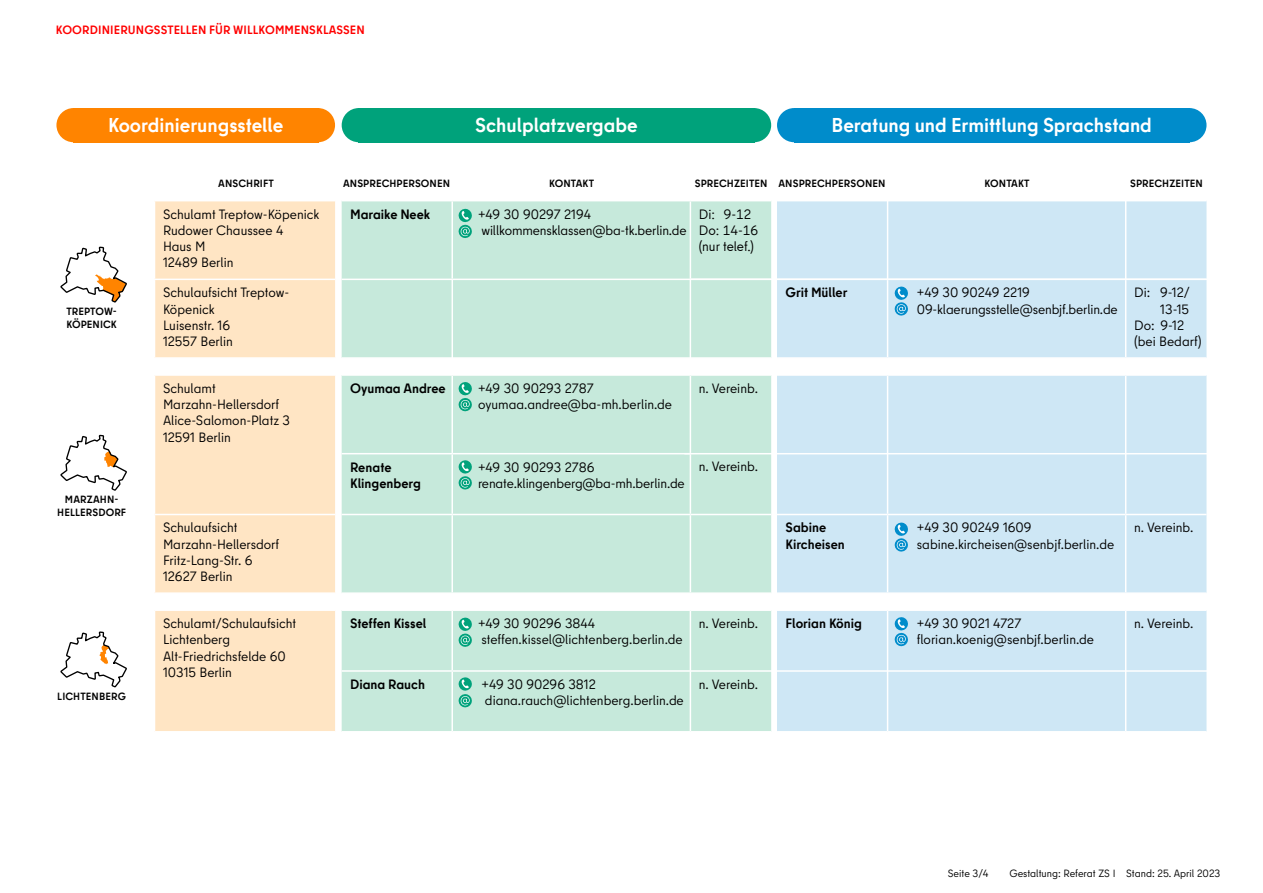
<style>
.page{position:relative;width:1263px;height:893px;background:#fff}
.page>*{position:absolute;margin:0;border:0;box-sizing:border-box;transform-origin:0 0}
.t1{font:700 19.95px "Berlin Type Office";color:#fff}
.t2{font:13.5px/16.2px "Berlin Type";color:#000}
.t3{font:700 13.5px "Berlin Type Office";color:#000}
.t4{font:700 13.5px/16.2px "Berlin Type";color:#000}
.t5{font:13.5px/16.2px "Berlin Type Office";color:#000}
.t6{font:700 12px "Berlin Type Office";letter-spacing:.01em;color:#f00}
.t7{font:700 10.5px/12.6px "Berlin Type";letter-spacing:.01em;color:#000;text-align:center}
.t8{font:10.5px "Berlin Type";color:#000}
</style>
<div class="page">
<svg style="left:155px;top:201px;width:180px;height:530px;background:#ffe6c7"></svg>
<hr style="left:154px;top:357px;width:181px;height:2px;background:#fff">
<hr style="left:154px;top:374px;width:181px;height:2px;background:#fff">
<hr style="left:154px;top:279px;width:181px;height:1px;background:#fff">
<hr style="left:154px;top:514px;width:181px;height:1px;background:#fff">
<hr style="left:154px;top:592px;width:181px;height:2px;background:#fff">
<hr style="left:154px;top:609px;width:181px;height:2px;background:#fff">
<div style="left:342px;top:201px;width:429px;height:156px;background:#c6e9db"></div>
<div style="left:342px;top:376px;width:429px;height:355px;background:#c6e9db"></div>
<hr style="left:451px;top:201px;width:2px;height:78px;background:#fff">
<hr style="left:690px;top:201px;width:1px;height:78px;background:#fff">
<hr style="left:342px;top:279px;width:110px;height:1px;background:#fff">
<hr style="left:452px;top:279px;width:238px;height:1px;background:#fff">
<hr style="left:451px;top:376px;width:2px;height:77px;background:#fff">
<hr style="left:690px;top:376px;width:1px;height:77px;background:#fff">
<hr style="left:342px;top:453px;width:110px;height:1px;background:#fff">
<hr style="left:452px;top:453px;width:239px;height:1px;background:#fff">
<hr style="left:451px;top:454px;width:2px;height:60px;background:#fff">
<hr style="left:690px;top:454px;width:1px;height:60px;background:#fff">
<hr style="left:342px;top:514px;width:110px;height:1px;background:#fff">
<hr style="left:452px;top:514px;width:238px;height:1px;background:#fff">
<hr style="left:451px;top:515px;width:2px;height:77px;background:#fff">
<hr style="left:690px;top:514px;width:81px;height:1px;background:#fff">
<hr style="left:690px;top:515px;width:1px;height:77px;background:#fff">
<hr style="left:342px;top:592px;width:110px;height:2px;background:#fff">
<hr style="left:452px;top:592px;width:238px;height:2px;background:#fff">
<hr style="left:690px;top:592px;width:81px;height:2px;background:#fff">
<hr style="left:342px;top:609px;width:110px;height:2px;background:#fff">
<hr style="left:452px;top:609px;width:238px;height:2px;background:#fff">
<hr style="left:451px;top:611px;width:2px;height:59px;background:#fff">
<hr style="left:690px;top:609px;width:81px;height:2px;background:#fff">
<hr style="left:690px;top:611px;width:1px;height:59px;background:#fff">
<hr style="left:342px;top:670px;width:110px;height:2px;background:#fff">
<hr style="left:452px;top:670px;width:239px;height:2px;background:#fff">
<hr style="left:451px;top:672px;width:2px;height:59px;background:#fff">
<hr style="left:690px;top:672px;width:1px;height:59px;background:#fff">
<div style="left:777px;top:201px;width:429px;height:156px;background:#cee7f5"></div>
<div style="left:777px;top:376px;width:429px;height:355px;background:#cee7f5"></div>
<hr style="left:887px;top:280px;width:1px;height:77px;background:#fff">
<hr style="left:1125px;top:280px;width:1px;height:77px;background:#fff">
<hr style="left:887px;top:376px;width:1px;height:138px;background:#fff">
<hr style="left:1125px;top:376px;width:1px;height:138px;background:#fff">
<hr style="left:887px;top:515px;width:1px;height:77px;background:#fff">
<hr style="left:1125px;top:515px;width:1px;height:77px;background:#fff">
<hr style="left:887px;top:611px;width:1px;height:120px;background:#fff">
<hr style="left:1125px;top:611px;width:1px;height:120px;background:#fff">
<hr style="left:777px;top:514px;width:110px;height:1px;background:#fff">
<hr style="left:887px;top:514px;width:239px;height:1px;background:#fff">
<hr style="left:1126px;top:514px;width:80px;height:1px;background:#fff">
<hr style="left:777px;top:592px;width:110px;height:2px;background:#fff">
<hr style="left:887px;top:592px;width:239px;height:2px;background:#fff">
<hr style="left:1126px;top:592px;width:80px;height:2px;background:#fff">
<hr style="left:777px;top:609px;width:110px;height:2px;background:#fff">
<hr style="left:887px;top:609px;width:239px;height:2px;background:#fff">
<hr style="left:1126px;top:609px;width:80px;height:2px;background:#fff">
<svg style="left:60px;top:434px;width:67px;height:57px"></svg>
<svg style="left:60px;top:631px;width:67px;height:57px"></svg>
<hr style="left:774px;top:279px;width:436px;height:1px;background:#fff">
<hr style="left:684px;top:453px;width:526px;height:1px;background:#fff">
<hr style="left:451px;top:279px;width:2px;height:88px;background:#fff">
<hr style="left:690px;top:279px;width:1px;height:88px;background:#fff">
<hr style="left:887px;top:191px;width:1px;height:88px;background:#fff">
<hr style="left:1125px;top:192px;width:1px;height:88px;background:#fff">
<svg style="left:894px;top:286px;width:14px;height:30px"></svg>
<svg style="left:894px;top:522px;width:14px;height:30px"></svg>
<svg style="left:894px;top:617px;width:14px;height:30px"></svg>
<svg style="left:458px;top:208px;width:14px;height:31px"></svg>
<svg style="left:458px;top:382px;width:14px;height:30px"></svg>
<svg style="left:458px;top:460px;width:14px;height:30px"></svg>
<svg style="left:458px;top:617px;width:14px;height:30px"></svg>
<svg style="left:458px;top:677px;width:14px;height:31px"></svg>
<hr style="left:690px;top:279px;width:84px;height:1px;background:#fff">
<hr style="left:690px;top:670px;width:536px;height:2px;background:#fff">
<svg style="left:60px;top:246px;width:67px;height:57px"></svg>
<div style="left:358px;top:108px;width:396px;height:34px;background:#00a27b"></div>
<div style="left:794px;top:108px;width:396px;height:34px;background:#008ccb"></div>
<svg style="left:342px;top:108px;width:16px;height:34px"></svg>
<svg style="left:754px;top:108px;width:17px;height:34px"></svg>
<svg style="left:777px;top:108px;width:17px;height:34px"></svg>
<svg style="left:1190px;top:108px;width:16px;height:34px"></svg>
<div style="left:73px;top:108px;width:245px;height:34px;background:#ff8400"></div>
<svg style="left:56px;top:108px;width:17px;height:34px"></svg>
<svg style="left:318px;top:108px;width:17px;height:34px"></svg>
<p class="t6" style="left:56px;top:22px;width:310px">KOORDINIERUNGSSTELLEN FÜR WILLKOMMENSKLASSEN</p>
<p class="t1" style="left:108px;top:112px;width:177px">Koordinierungsstelle</p>
<p class="t1" style="left:475px;top:112px;width:164px">Schulplatzvergabe</p>
<p class="t1" style="left:831px;top:112px;width:322px">Beratung und Ermittlung Sprachstand</p>
<p class="t7" style="left:66px;top:305px;width:52px">TREPTOW-</p>
<p class="t7" style="left:66px;top:318px;width:52px">KÖPENICK</p>
<p class="t7" style="left:57px;top:493px;width:70px">MARZAHN-<br>HELLERSDORF</p>
<p class="t7" style="left:57px;top:690px;width:70px">LICHTENBERG</p>
<p class="t7" style="left:218px;top:177px;width:57px">ANSCHRIFT</p>
<p class="t7" style="left:343px;top:177px;width:109px">ANSPRECHPERSONEN</p>
<p class="t7" style="left:549px;top:177px;width:47px">KONTAKT</p>
<p class="t7" style="left:695px;top:177px;width:74px">SPRECHZEITEN</p>
<p class="t7" style="left:778px;top:177px;width:109px">ANSPRECHPERSONEN</p>
<p class="t7" style="left:984px;top:177px;width:47px">KONTAKT</p>
<p class="t7" style="left:1130px;top:177px;width:74px">SPRECHZEITEN</p>
<p class="t2" style="left:163px;top:206px;width:158px">Schulamt Treptow-Köpenick</p>
<p class="t2" style="left:163px;top:222px;width:122px">Rudower Chaussee 4<br>Haus M<br>12489 Berlin</p>
<p class="t2" style="left:163px;top:285px;width:128px">Schulaufsicht Treptow-<br>Köpenick</p>
<p class="t2" style="left:163px;top:317px;width:68px">Luisenstr. 16</p>
<p class="t2" style="left:163px;top:333px;width:71px">12557 Berlin</p>
<p class="t2" style="left:163px;top:380px;width:118px">Schulamt<br>Marzahn-Hellersdorf</p>
<p class="t2" style="left:163px;top:413px;width:129px">Alice-Salomon-Platz 3<br>12591 Berlin</p>
<p class="t2" style="left:163px;top:520px;width:76px">Schulaufsicht</p>
<p class="t2" style="left:163px;top:536px;width:118px">Marzahn-Hellersdorf</p>
<p class="t2" style="left:163px;top:552px;width:91px">Fritz-Lang-Str. 6</p>
<p class="t2" style="left:163px;top:568px;width:71px">12627 Berlin</p>
<p class="t2" style="left:163px;top:615px;width:135px">Schulamt/Schulaufsicht<br>Lichtenberg</p>
<p class="t2" style="left:163px;top:648px;width:124px">Alt-Friedrichsfelde 60<br>10315 Berlin</p>
<p class="t3" style="left:350px;top:205px;width:82px">Maraike Neek</p>
<p class="t2" style="left:478px;top:206px;width:114px">+49 30 90297 2194</p>
<p class="t2" style="left:481px;top:222px;width:207px">willkommensklassen@ba-tk.berlin.de</p>
<p class="t5" style="left:699px;top:206px;width:61px">Di: 9-12<br>Do: 14-16 (nur telef.)</p>
<p class="t3" style="left:350px;top:380px;width:97px">Oyumaa Andree</p>
<p class="t2" style="left:478px;top:380px;width:117px">+49 30 90293 2787</p>
<p class="t2" style="left:478px;top:396px;width:196px">oyumaa.andree@ba-mh.berlin.de</p>
<p class="t2" style="left:699px;top:380px;width:61px">n. Vereinb.</p>
<p class="t3" style="left:350px;top:458px;width:43px">Renate</p>
<p class="t2" style="left:699px;top:458px;width:61px">n. Vereinb.</p>
<p class="t3" style="left:350px;top:474px;width:72px">Klingenberg</p>
<p class="t2" style="left:478px;top:459px;width:118px">+49 30 90293 2786</p>
<p class="t2" style="left:478px;top:475px;width:208px">renate.klingenberg@ba-mh.berlin.de</p>
<p class="t3" style="left:350px;top:615px;width:78px">Steffen Kissel</p>
<p class="t2" style="left:478px;top:615px;width:118px">+49 30 90296 3844</p>
<p class="t2" style="left:481px;top:632px;width:203px">steffen.kissel@lichtenberg.berlin.de</p>
<p class="t2" style="left:699px;top:615px;width:61px">n. Vereinb.</p>
<p class="t3" style="left:350px;top:676px;width:76px">Diana Rauch</p>
<p class="t2" style="left:481px;top:676px;width:116px">+49 30 90296 3812</p>
<p class="t2" style="left:699px;top:676px;width:61px">n. Vereinb.</p>
<p class="t2" style="left:485px;top:692px;width:200px">diana.rauch@lichtenberg.berlin.de</p>
<p class="t4" style="left:785px;top:285px;width:63px">Grit Müller</p>
<p class="t2" style="left:917px;top:285px;width:114px">+49 30 90249 2219</p>
<p class="t2" style="left:917px;top:301px;width:202px">09-klaerungsstelle@senbjf.berlin.de</p>
<p class="t2" style="left:1134px;top:285px;width:57px;text-align:right">Di: 9-12/<br>13-15</p>
<p class="t2" style="left:1134px;top:317px;width:69px">Do: 9-12 (bei Bedarf)</p>
<p class="t4" style="left:785px;top:520px;width:61px">Sabine<br>Kircheisen</p>
<p class="t2" style="left:917px;top:520px;width:116px">+49 30 90249 1609</p>
<p class="t2" style="left:917px;top:536px;width:199px">sabine.kircheisen@senbjf.berlin.de</p>
<p class="t2" style="left:1134px;top:520px;width:61px">n. Vereinb.</p>
<p class="t4" style="left:785px;top:615px;width:78px">Florian König</p>
<p class="t2" style="left:917px;top:615px;width:106px">+49 30 9021 4727</p>
<p class="t2" style="left:917px;top:632px;width:179px">florian.koenig@senbjf.berlin.de</p>
<p class="t2" style="left:1134px;top:615px;width:61px">n. Vereinb.</p>
<p class="t8" style="left:948px;top:866px;width:42px">Seite 3/4</p>
<p class="t8" style="left:1009px;top:866px;width:213px">Gestaltung: Referat ZS I Stand: 25. April 2023</p>
</div>
